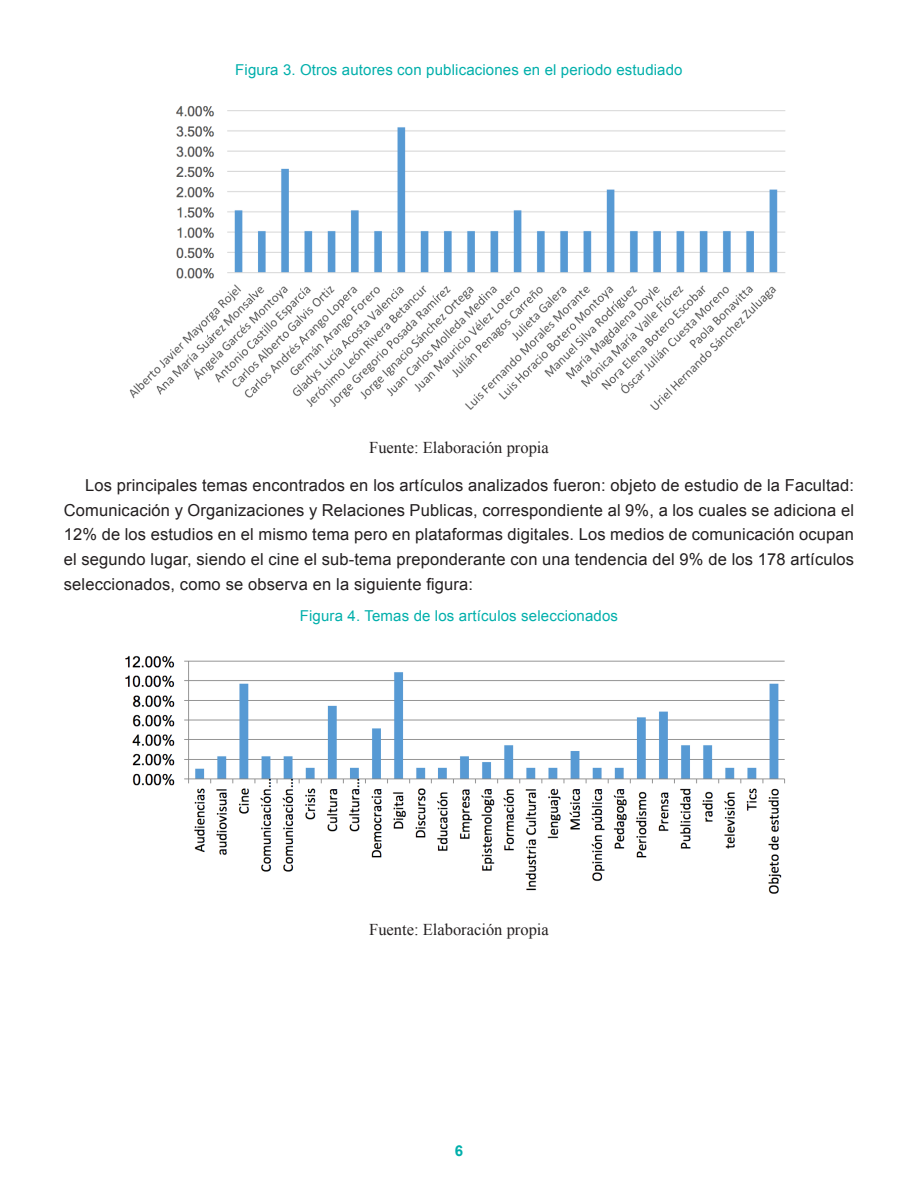
<style>
.page{position:relative;width:918px;height:1188px;background:#fff}
.page>*{position:absolute;margin:0;border:0;box-sizing:border-box;transform-origin:0 0}
.texto{font:16.5px/24.8px "Arial";letter-spacing:.01em;color:#231f20;text-align:justify}
.fuente{font:16.5px "Times New Roman";color:#231f20}
.titulo_graficas{font:15px "Arial";letter-spacing:.01em;color:#00afab}
.t1{font:700 15px "Arial";color:#00afab}
</style>
<div class="page">
<img style="left:129px;top:106px;width:657px;height:304px">
<img style="left:125px;top:655px;width:660px;height:239px">
<p class="titulo_graficas" style="left:235px;top:60px;width:449px">Figura 3. Otros autores con publicaciones en el periodo estudiado</p>
<p class="fuente" style="left:369px;top:437px;width:181px">Fuente: Elaboración propia</p>
<p class="texto" style="left:64px;top:473px;width:792px;text-indent:21px">Los principales temas encontrados en los artículos analizados fueron: objeto de estudio de la Facultad:<br>Comunicación y Organizaciones y Relaciones Publicas, correspondiente al 9%, a los cuales se adiciona el 12% de los estudios en el mismo tema pero en plataformas digitales. Los medios de comunicación ocupan el segundo lugar, siendo el cine el sub-tema preponderante con una tendencia del 9% de los 178 artículos seleccionados, como se observa en la siguiente figura:</p>
<p class="titulo_graficas" style="left:300px;top:606px;width:320px">Figura 4. Temas de los artículos seleccionados</p>
<p class="fuente" style="left:369px;top:918px;width:181px">Fuente: Elaboración propia</p>
<p class="t1" style="left:455px;top:1141px;width:10px">6</p>
</div>
